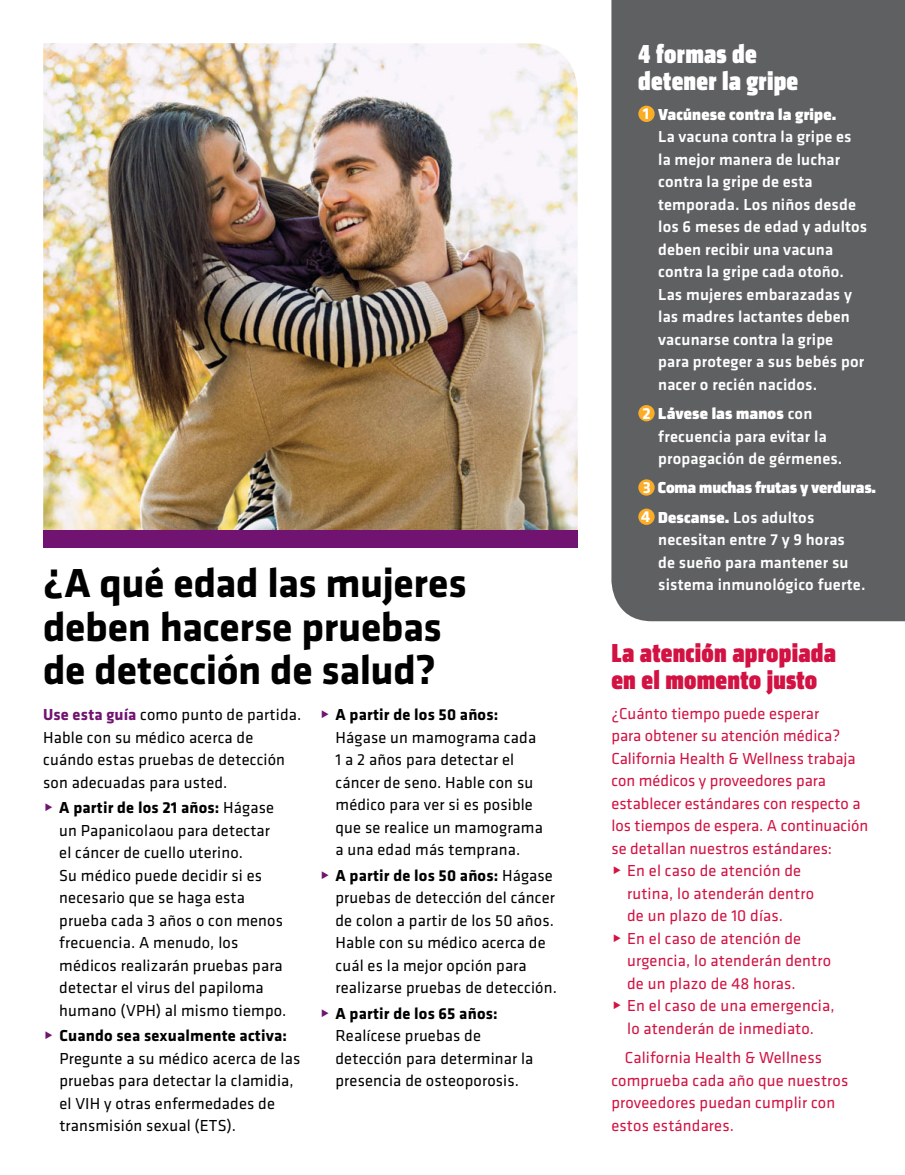
<style>
.page{position:relative;width:905px;height:1175px;background:#fff}
.page>*{position:absolute;margin:0;border:0;box-sizing:border-box;transform-origin:0 0}
.t1{font:700 42px/43.5px "Klavika";letter-spacing:-.01em;color:#000}
.t2{font:27px/27px "Klavika Display Bl Cond";letter-spacing:.01em;color:#d21242}
.t3{font:27px/27px "Klavika Display Bl Cond";letter-spacing:.01em;color:#fff}
.t4{font:16.5px/22.5px "Klavika";letter-spacing:.01em;color:#000}
.t5{font:16.5px/22.5px "Klavika";letter-spacing:.01em;color:#d21242}
.t6{font:500 16.5px/22.5px "Klavika";letter-spacing:.01em;color:#fff}
.t7{font:16.5px "Klavika Display Bl";letter-spacing:-.01em;color:#fff}
.s1{font-weight:700;color:#711471}
.s2{font-weight:700}
.s3{font-family:"Klavika Display Bl";font-weight:400}
.s4{font-family:"Klavika";font-weight:700}
</style>
<div class="page">
<img style="left:43px;top:43px;width:534px;height:488px">
<div style="left:43px;top:531px;width:534px;height:17px;background:#711471"></div>
<div style="left:611px;top:0;width:293px;height:621px;background:#5f6062"></div>
<div style="left:638px;top:106px;width:16px;height:16px;background:#fbad26;border-radius:50%"></div>
<div style="left:638px;top:405px;width:16px;height:16px;background:#fbad26;border-radius:50%"></div>
<div style="left:638px;top:479px;width:16px;height:16px;background:#fbad26;border-radius:50%"></div>
<div style="left:638px;top:508px;width:16px;height:17px;background:#fbad26;border-radius:50%"></div>
<h2 class="t1" style="left:43px;top:559px;width:425px">¿A qué edad las mujeres deben hacerse pruebas de detección de salud?</h2>
<p class="t4" style="left:43px;top:703px;width:260px"><span class="s1">Use esta guía</span> como punto de partida.<br>Hable con su médico acerca de cuándo estas pruebas de detección son adecuadas para usted.</p>
<p class="t4" style="left:59px;top:796px;width:228px"><span class="s2">A partir de los 21 años:</span> Hágase un Papanicolaou para detectar<br>el cáncer de cuello uterino.<br>Su médico puede decidir si es necesario que se haga esta prueba cada 3 años o con menos frecuencia. A menudo, los médicos realizarán pruebas para detectar el virus del papiloma humano (VPH) al mismo tiempo.</p>
<p class="t4" style="left:59px;top:1023px;width:242px"><span class="s2">Cuando sea sexualmente activa:<br></span>Pregunte a su médico acerca de las pruebas para detectar la clamidia, el VIH y otras enfermedades de transmisión sexual (ETS).</p>
<p class="t4" style="left:335px;top:703px;width:209px"><span class="s2">A partir de los 50 años:<br></span>Hágase un mamograma cada<br>1 a 2 años para detectar el cáncer de seno. Hable con su médico para ver si es posible que se realice un mamograma a una edad más temprana.</p>
<p class="t4" style="left:335px;top:863px;width:223px"><span class="s2">A partir de los 50 años:</span> Hágase pruebas de detección del cáncer de colon a partir de los 50 años.<br>Hable con su médico acerca de cuál es la mejor opción para realizarse pruebas de detección.</p>
<p class="t4" style="left:335px;top:1001px;width:199px"><span class="s2">A partir de los 65 años:<br></span>Realícese pruebas de detección para determinar la presencia de osteoporosis.</p>
<h2 class="t3" style="left:638px;top:42px;width:161px">4 formas de detener la gripe</h2>
<p class="t6" style="left:658px;top:103px;width:211px;text-indent:-15px"><span class="s2">1</span> <span class="s3">Vacúnese contra la gripe.<br></span>La vacuna contra la gripe es la mejor manera de luchar contra la gripe de esta temporada. Los niños desde los 6 meses de edad y adultos deben recibir una vacuna contra la gripe cada otoño.<br>Las mujeres embarazadas y las madres lactantes deben vacunarse contra la gripe para proteger a sus bebés por nacer o recién nacidos.</p>
<p class="t6" style="left:658px;top:402px;width:186px;text-indent:-16px"><span class="s2">2</span> <span class="s3">Lávese las manos</span> con frecuencia para evitar la propagación de gérmenes.</p>
<p class="t7" style="left:643px;top:478px;width:235px"><span class="s4">3</span> Coma muchas frutas y verduras.</p>
<p class="t6" style="left:658px;top:505px;width:209px;text-indent:-17px"><span class="s2">4</span> <span class="s3">Descanse.</span> Los adultos necesitan entre 7 y 9 horas de sueño para mantener su sistema inmunológico fuerte.</p>
<h3 class="t2" style="left:611px;top:641px;width:226px">La atención apropiada en el momento justo</h3>
<p class="t5" style="left:611px;top:701px;width:258px">¿Cuánto tiempo puede esperar<br>para obtener su atención médica?<br>California Health &amp; Wellness trabaja con médicos y proveedores para establecer estándares con respecto a los tiempos de espera. A continuación se detallan nuestros estándares:</p>
<p class="t5" style="left:627px;top:859px;width:188px">En el caso de atención de rutina, lo atenderán dentro de un plazo de 10 días.</p>
<p class="t5" style="left:627px;top:926px;width:205px">En el caso de atención de urgencia, lo atenderán dentro de un plazo de 48 horas.</p>
<p class="t5" style="left:627px;top:994px;width:209px">En el caso de una emergencia, lo atenderán de inmediato.</p>
<p class="t5" style="left:611px;top:1045px;width:238px;text-indent:13px">California Health &amp; Wellness comprueba cada año que nuestros proveedores puedan cumplir con estos estándares.</p>
</div>
